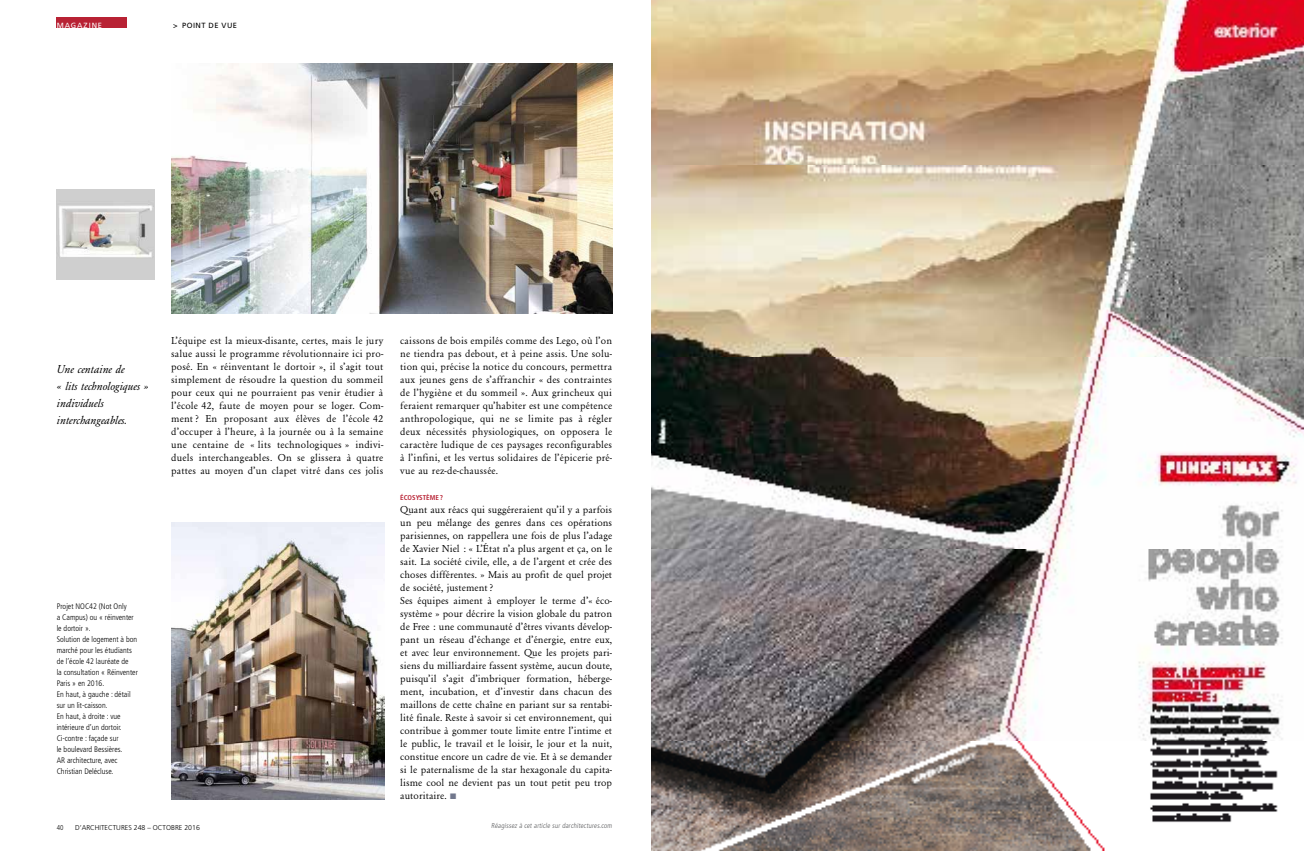
<style>
.page{position:relative;width:1304px;height:851px;background:#fff}
.page>*{position:absolute;margin:0;border:0;box-sizing:border-box;transform-origin:0 0}
.t1{font:12px/17px "Garamon Be Fo Ita";color:#000}
.t2{font:10.5px/13px "Garamon Be Fo";letter-spacing:.01em;color:#000;text-align:justify}
.t3{font:300 condensed 8px/11px "Frutiger";color:#000}
.t4{font:7.5px "Frutiger";letter-spacing:.06em;color:#000}
.t5{font:7.5px "Frutiger";letter-spacing:.12em;color:#fff}
.t6{font:300 condensed 7px "Frutiger";color:#58595b}
.t7{font:300 7px "Frutiger";color:#000}
.t8{font:700 condensed 7px "Frutiger";color:#b82234}
.t9{font:300 condensed 7px "Frutiger";color:#000}
.s1{color:#71778c}
</style>
<div class="page">
<div style="left:57px;top:18px;width:70px;height:10px;background:#b82234"></div>
<img style="left:171px;top:63px;width:441px;height:250px">
<img style="left:171px;top:522px;width:214px;height:277px">
<img style="left:57px;top:189px;width:97px;height:91px">
<img style="left:652px;top:0;width:652px;height:850px">
<p class="t5" style="left:57px;top:21px;width:47px">MAGAZINE</p>
<p class="t4" style="left:173px;top:21px;width:64px">&gt; POINT DE VUE</p>
<p class="t1" style="left:57px;top:360px;width:93px">Une centaine de<br>« lits technologiques » individuels interchangeables.</p>
<p class="t2" style="left:171px;top:334px;width:214px">L’équipe est la mieux-disante, certes, mais le jury salue aussi le programme révolutionnaire ici pro&shy;posé. En « réinventant le dortoir », il s’agit tout simplement de résoudre la question du sommeil pour ceux qui ne pourraient pas venir étudier à l’école 42, faute de moyen pour se loger. Com&shy;ment? En proposant aux élèves de l’école 42 d’occuper à l’heure, à la journée ou à la semaine une centaine de « lits technologiques » indivi&shy;duels interchangeables. On se glissera à quatre pattes au moyen d’un clapet vitré dans ces jolis</p>
<p class="t3" style="left:57px;top:600px;width:83px">Projet NOC42 (Not Only<br>a Campus) ou « réinventer le dortoir ».<br>Solution de logement à bon marché pour les étudiants de l’école 42 lauréate de<br>la consultation « Réinventer<br>Paris » en 2016.<br>En haut, à gauche : détail sur un lit-caisson.<br>En haut, à droite : vue intérieure d’un dortoir.<br>Ci-contre : façade sur<br>le boulevard Bessières.<br>AR architecture, avec<br>Christian Delécluse.</p>
<p class="t9" style="left:57px;top:823px;width:8px">40</p>
<p class="t7" style="left:75px;top:823px;width:126px">D’ARCHITECTURES 248 – OCTOBRE 2016</p>
<p class="t2" style="left:400px;top:334px;width:213px">caissons de bois empilés comme des Lego, où l’on ne tiendra pas debout, et à peine assis. Une solu&shy;tion qui, précise la notice du concours, permettra aux jeunes gens de s’affranchir « des contraintes de l’hygiène et du sommeil ». Aux grincheux qui feraient remarquer qu’habiter est une compétence anthropologique, qui ne se limite pas à régler deux nécessités physiologiques, on opposera le caractère ludique de ces paysages reconfigurables à l’infini, et les vertus solidaires de l’épicerie pré&shy;vue au rez-de-chaussée.</p>
<p class="t8" style="left:400px;top:493px;width:44px">ÉCOSYSTÈME ?</p>
<p class="t2" style="left:400px;top:503px;width:213px;text-align:left">Quant aux réacs qui suggéreraient qu’il y a parfois un peu mélange des genres dans ces opérations parisiennes, on rappellera une fois de plus l’adage de Xavier Niel : « L’État n’a plus argent et ça, on le sait. La société civile, elle, a de l’argent et crée des choses différentes. » Mais au profit de quel projet de société, justement?<br>Ses équipes aiment à employer le terme d’« éco&shy;système » pour décrire la vision globale du patron de Free : une communauté d’êtres vivants dévelop&shy;pant un réseau d’échange et d’énergie, entre eux, et avec leur environnement. Que les projets pari&shy;siens du milliardaire fassent système, aucun doute, puisqu’il s’agit d’imbriquer formation, héberge&shy;ment, incubation, et d’investir dans chacun des maillons de cette chaîne en pariant sur sa rentabi&shy;lité finale. Reste à savoir si cet environnement, qui contribue à gommer toute limite entre l’intime et le public, le travail et le loisir, le jour et la nuit, constitue encore un cadre de vie. Et à se demander si le paternalisme de la star hexagonale du capita&shy;lisme cool ne devient pas un tout petit peu trop autoritaire. <span class="s1">■</span></p>
<p class="t6" style="left:491px;top:821px;width:124px">Réagissez à cet article sur darchitectures.com</p>
</div>
